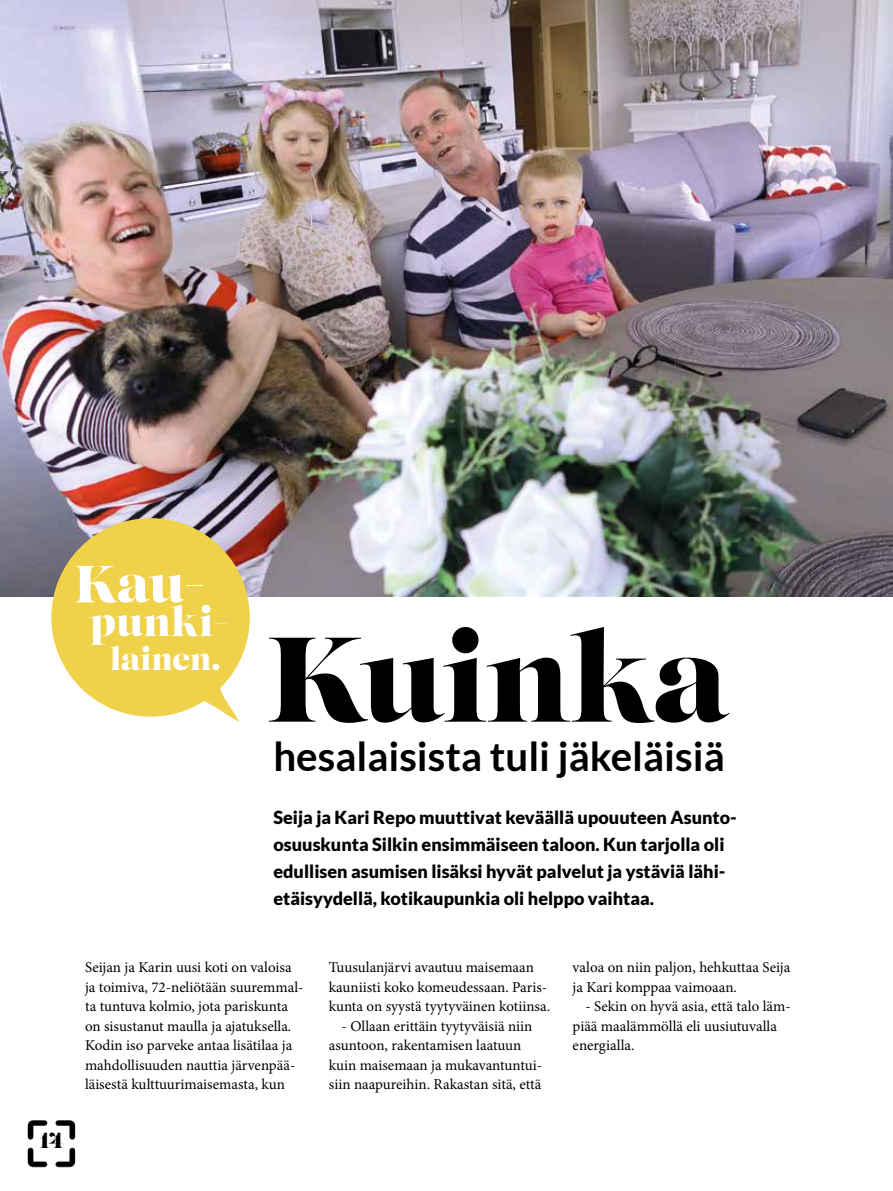
<style>
.page{position:relative;width:893px;height:1191px;background:#fff}
.page>*{position:absolute;margin:0;border:0;box-sizing:border-box;transform-origin:0 0}
.t1{font:119.85px "Lust";color:#000}
.t2{font:51.9px "Lust";color:#fff}
.t3{font:700 40.2px "Lato";color:#000}
.t4{font:39.6px "Lust";color:#fff}
.t5{font:30.75px "Lust";color:#fff}
.t6{font:21.75px "Lust";color:#000}
.t7{font:900 18px/27px "Lato";color:#000}
.t8{font:15px/19.5px "Minion Pro";color:#000}
</style>
<div class="page">
<img style="left:0;top:0;width:893px;height:596px">
<svg style="left:51px;top:518px;width:199px;height:204px;background:#e8cf68"></svg>
<img style="left:27px;top:1120px;width:49px;height:48px">
<h2 class="t2" style="left:74px;top:551px;width:131px">Kau-</h2>
<h3 class="t4" style="left:90px;top:597px;width:140px">punki-</h3>
<h3 class="t5" style="left:110px;top:639px;width:112px">lainen.</h3>
<h1 class="t1" style="left:268px;top:603px;width:462px">Kuinka</h1>
<h3 class="t3" style="left:273px;top:734px;width:453px">hesalaisista tuli jäkeläisiä</h3>
<p class="t7" style="left:273px;top:803px;width:465px">Seija ja Kari Repo muuttivat keväällä upouuteen Asunto&shy;osuuskunta Silkin ensimmäiseen taloon. Kun tarjolla oli edullisen asumisen lisäksi hyvät palvelut ja ystäviä lähi&shy;etäisyydellä, kotikaupunkia oli helppo vaihtaa.</p>
<h3 class="t6" style="left:40px;top:1126px;width:25px">14</h3>
<p class="t8" style="left:85px;top:957px;width:220px">Seijan ja Karin uusi koti on valoisa ja toimiva, 72-neliötään suuremmal&shy;ta tuntuva kolmio, jota pariskunta on sisustanut maulla ja ajatuksella.<br>Kodin iso parveke antaa lisätilaa ja mahdollisuuden nauttia järvenpää&shy;läisestä kulttuurimaisemasta, kun</p>
<p class="t8" style="left:329px;top:957px;width:223px">Tuusulanjärvi avautuu maisemaan kauniisti koko komeudessaan. Paris&shy;kunta on syystä tyytyväinen kotiinsa.</p>
<p class="t8" style="left:329px;top:1016px;width:215px;text-indent:13px">- Ollaan erittäin tyytyväisiä niin asuntoon, rakentamisen laatuun kuin maisemaan ja mukavantuntui&shy;siin naapureihin. Rakastan sitä, että</p>
<p class="t8" style="left:573px;top:957px;width:219px">valoa on niin paljon, hehkuttaa Seija ja Kari komppaa vaimoaan.</p>
<p class="t8" style="left:573px;top:996px;width:220px;text-indent:13px">- Sekin on hyvä asia, että talo läm&shy;piää maalämmöllä eli uusiutuvalla energialla.</p>
</div>
